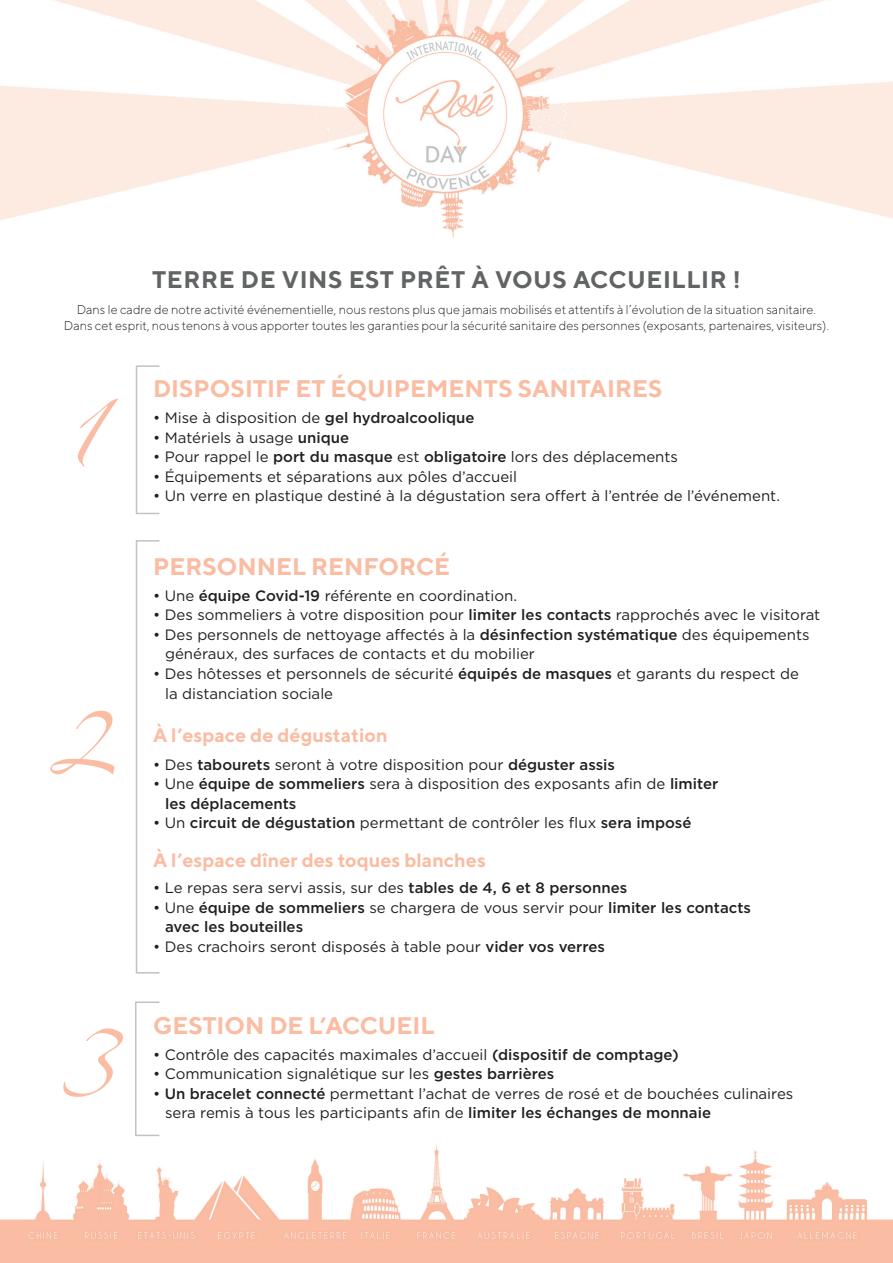
<style>
.page{position:relative;width:893px;height:1263px;background:#fff}
.page>*{position:absolute;margin:0;border:0;box-sizing:border-box;transform-origin:0 0}
.t1{font:150px "Linotype Zapfino One";color:#fabca2}
.t2{font:700 24px "TT Norms";color:#fabca2}
.t3{font:700 24px "TT Norms";letter-spacing:.025em;color:#616364}
.t4{font:700 19.5px "TT Norms";color:#fabca2}
.t5{font:15px/19.5px "Gotham";color:#231f20}
.t6{font:500 15px/19.5px "Gotham";color:#231f20}
.t7{font:300 12.75px/16.5px "TT Norms";color:#231f20;text-align:center}
.s1{font-weight:500}
.s2{font-weight:400}
</style>
<div class="page">
<img style="left:0;top:1145px;width:893px;height:118px">
<img style="left:0;top:0;width:893px;height:238px">
<div style="left:136px;top:365px;width:24px;height:149px;border:2px solid #c1c3c2"></div>
<div style="left:136px;top:540px;width:24px;height:433px;border:2px solid #c1c3c2"></div>
<div style="left:135px;top:1001px;width:25px;height:135px;border:2px solid #c1c3c2"></div>
<h2 class="t3" style="left:152px;top:264px;width:590px">TERRE DE VINS EST PRÊT À VOUS ACCUEILLIR !</h2>
<p class="t7" style="left:64px;top:301px;width:767px">Dans le cadre de notre activité événementielle, nous restons plus que jamais mobilisés et attentifs à l’évolution de la situation sanitaire.<br>Dans cet esprit, nous tenons à vous apporter toutes les garanties pour la sécurité sanitaire des personnes (exposants, partenaires, visiteurs).</p>
<h1 class="t1" style="left:56px;top:322px;width:43px">1</h1>
<h1 class="t1" style="left:49px;top:634px;width:63px">2</h1>
<h1 class="t1" style="left:56px;top:953px;width:56px">3</h1>
<h2 class="t2" style="left:153px;top:374px;width:511px">DISPOSITIF ET ÉQUIPEMENTS SANITAIRES</h2>
<p class="t5" style="left:153px;top:408px;width:323px">• Mise à disposition de <span class="s1">gel hydroalcoolique</span></p>
<p class="t5" style="left:153px;top:427px;width:198px">• Matériels à usage <span class="s1">unique</span></p>
<p class="t5" style="left:153px;top:447px;width:526px">• Pour rappel le <span class="s1">port du masque</span> est <span class="s1">obligatoire</span> lors des déplacements</p>
<p class="t5" style="left:153px;top:466px;width:366px">• Équipements et séparations aux pôles d’accueil</p>
<p class="t5" style="left:153px;top:486px;width:628px">• Un verre en plastique destiné à la dégustation sera offert à l’entrée de l’événement.</p>
<h2 class="t2" style="left:153px;top:551px;width:299px">PERSONNEL RENFORCÉ</h2>
<p class="t5" style="left:153px;top:586px;width:365px">• Une <span class="s1">équipe Covid-19</span> référente en coordination.</p>
<p class="t5" style="left:153px;top:605px;width:669px">• Des sommeliers à votre disposition pour <span class="s1">limiter les contacts</span> rapprochés avec le visitorat</p>
<p class="t5" style="left:165px;top:625px;width:646px;text-indent:-12px">• Des personnels de nettoyage affectés à la <span class="s1">désinfection systématique</span> des équipements généraux, des surfaces de contacts et du mobilier</p>
<p class="t5" style="left:165px;top:664px;width:635px;text-indent:-12px">• Des hôtesses et personnels de sécurité <span class="s1">équipés de masques</span> et garants du respect de la distanciation sociale</p>
<h3 class="t4" style="left:153px;top:723px;width:236px">À l’espace de dégustation</h3>
<p class="t5" style="left:153px;top:754px;width:463px">• Des <span class="s1">tabourets</span> seront à votre disposition pour <span class="s1">déguster assis</span></p>
<p class="t6" style="left:165px;top:774px;width:555px;text-indent:-12px"><span class="s2">• Une</span> équipe de sommeliers <span class="s2">sera à disposition des exposants afin de</span> limiter les déplacements</p>
<p class="t5" style="left:153px;top:813px;width:540px">• Un <span class="s1">circuit de dégustation</span> permettant de contrôler les flux <span class="s1">sera imposé</span></p>
<h3 class="t4" style="left:153px;top:848px;width:334px">À l’espace dîner des toques blanches</h3>
<p class="t5" style="left:153px;top:878px;width:476px">• Le repas sera servi assis, sur des <span class="s1">tables de 4, 6 et 8 personnes</span></p>
<p class="t6" style="left:165px;top:898px;width:587px;text-indent:-12px"><span class="s2">• Une</span> équipe de sommeliers <span class="s2">se chargera de vous servir pour</span> limiter les contacts avec les bouteilles</p>
<p class="t5" style="left:153px;top:936px;width:453px">• Des crachoirs seront disposés à table pour <span class="s1">vider vos verres</span></p>
<h2 class="t2" style="left:153px;top:1010px;width:283px">GESTION DE L’ACCUEIL</h2>
<p class="t5" style="left:153px;top:1044px;width:527px">• Contrôle des capacités maximales d’accueil <span class="s1">(dispositif de comptage)</span></p>
<p class="t5" style="left:153px;top:1064px;width:403px">• Communication signalétique sur les <span class="s1">gestes barrières</span></p>
<p class="t5" style="left:153px;top:1083px;width:642px">• <span class="s1">Un bracelet connecté</span> permettant l’achat de verres de rosé et de bouchées culinaires</p>
<p class="t5" style="left:165px;top:1103px;width:547px">sera remis à tous les participants afin de <span class="s1">limiter les échanges de monnaie</span></p>
</div>
